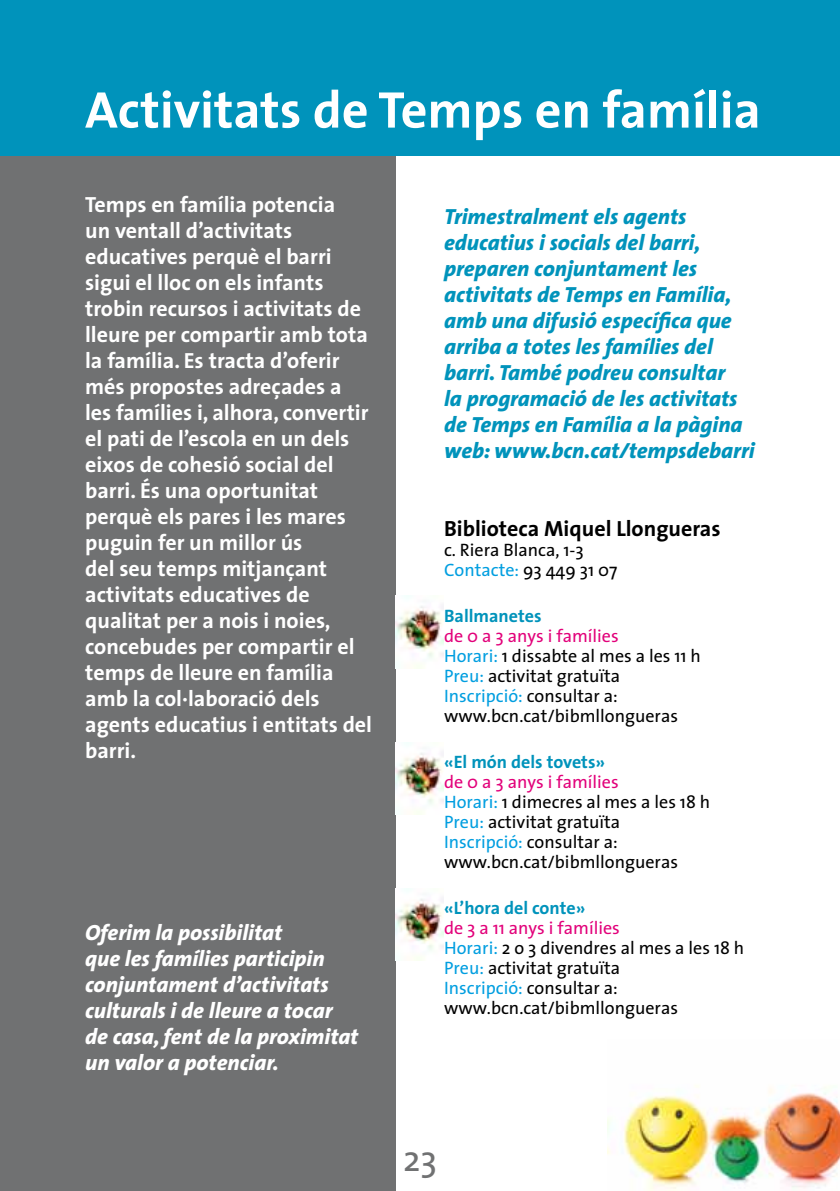
<style>
.page{position:relative;width:840px;height:1191px;background:#fff}
.page>*{position:absolute;margin:0;border:0;box-sizing:border-box;transform-origin:0 0}
.t1{font:700 52px "The Sans";color:#fff}
.t2{font:36px "The Sans";color:#707172}
.t3{font:700 22px/26px "The Sans";color:#fff}
.t4{font:italic 800 22px/26px "The Sans";color:#0093bb}
.t5{font:italic 800 22px/26px "The Sans";color:#fff}
.t6{font:700 22px "The Sans";color:#000}
.t7{font:18px/20px "The Sans";color:#000}
.t8{font:700 18px "The Sans";color:#0093bb}
.s1{color:#009ee0}
.s2{color:#e2007a}
</style>
<div class="page">
<img style="left:607px;top:1085px;width:232px;height:106px">
<div style="left:0;top:156px;width:395px;height:1035px;background:#707172"></div>
<div style="left:0;top:0;width:839px;height:156px;background:#0093bb"></div>
<img style="left:395px;top:596px;width:48px;height:72px">
<img style="left:395px;top:742px;width:48px;height:72px">
<img style="left:395px;top:888px;width:48px;height:72px">
<h1 class="t1" style="left:85px;top:66px;width:677px">Activitats de Temps en família</h1>
<p class="t3" style="left:85px;top:191px;width:288px">Temps en família potencia<br>un ventall d’activitats educatives perquè el barri sigui el lloc on els infants trobin recursos i activitats de lleure per compartir amb tota la família. Es tracta d’oferir més propostes adreçades a les famílies i, alhora, convertir el pati de l’escola en un dels eixos de cohesió social del barri. És una oportunitat perquè els pares i les mares puguin fer un millor ús<br>del seu temps mitjançant activitats educatives de qualitat per a nois i noies, concebudes per compartir el temps de lleure en família amb la col·laboració dels agents educatius i entitats del barri.</p>
<p class="t5" style="left:85px;top:919px;width:274px">Oferim la possibilitat<br>que les famílies participin conjuntament d’activitats culturals i de lleure a tocar de casa, fent de la proximitat un valor a potenciar.</p>
<p class="t4" style="left:444px;top:203px;width:312px">Trimestralment els agents educatius i socials del barri, preparen conjuntament les activitats de Temps en Família, amb una difusió específica que arriba a totes les famílies del barri. També podreu consultar<br>la programació de les activitats de Temps en Família a la pàgina web: www.bcn.cat/tempsdebarri</p>
<p class="t6" style="left:444px;top:510px;width:278px">Biblioteca Miquel Llongueras</p>
<p class="t7" style="left:444px;top:539px;width:175px">c. Riera Blanca, 1-3<br><span class="s1">Contacte:</span> 93 449 31 07</p>
<p class="t8" style="left:444px;top:601px;width:99px">Ballmanetes</p>
<p class="t7" style="left:444px;top:625px;width:258px"><span class="s2">de 0 a 3 anys i famílies<br></span><span class="s1">Horari:</span> 1 dissabte al mes a les 11 h<br><span class="s1">Preu:</span> activitat gratuïta<br><span class="s1">Inscripció:</span> consultar a: www.bcn.cat/bibmllongueras</p>
<p class="t8" style="left:444px;top:747px;width:162px">«El món dels tovets»</p>
<p class="t7" style="left:444px;top:771px;width:267px"><span class="s2">de 0 a 3 anys i famílies<br></span><span class="s1">Horari:</span> 1 dimecres al mes a les 18 h<br><span class="s1">Preu:</span> activitat gratuïta<br><span class="s1">Inscripció:</span> consultar a: www.bcn.cat/bibmllongueras</p>
<p class="t8" style="left:444px;top:893px;width:143px">«L’hora del conte»</p>
<p class="t7" style="left:444px;top:917px;width:301px"><span class="s2">de 3 a 11 anys i famílies<br></span><span class="s1">Horari:</span> 2 o 3 divendres al mes a les 18 h<br><span class="s1">Preu:</span> activitat gratuïta<br><span class="s1">Inscripció:</span> consultar a: www.bcn.cat/bibmllongueras</p>
<h2 class="t2" style="left:403px;top:1128px;width:35px">23</h2>
</div>
